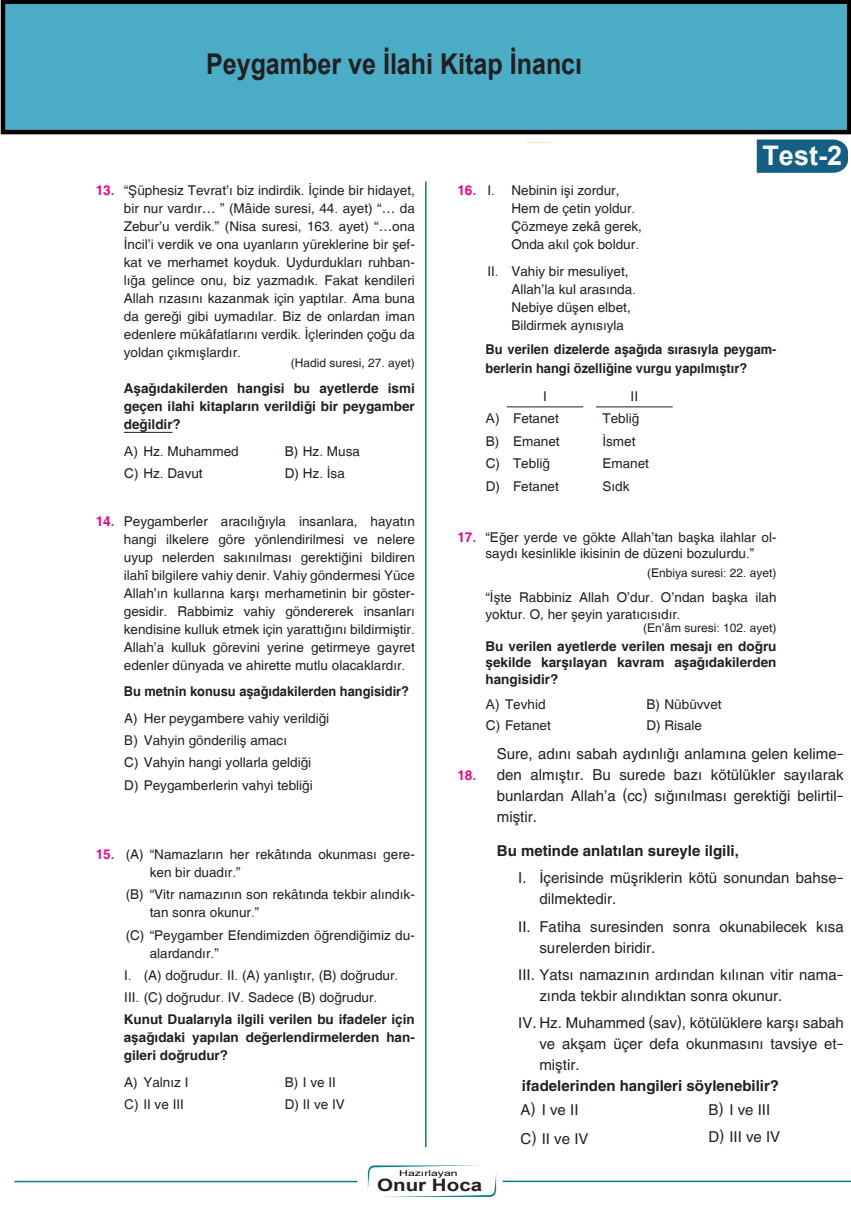
<style>
.page{position:relative;width:851px;height:1212px;background:#fff}
.page>*{position:absolute;margin:0;border:0;box-sizing:border-box;transform-origin:0 0}
.t1{font:700 28.65px "Arial";color:#231f20;scale:.87 1}
.t2{font:700 27px "Arial";color:#fff}
.t3{font:700 17.1px "Arial";color:#231f20;scale:1.21 1}
.t4{font:15px/21px "Helvetica BES";color:#231f20}
.t5{font:700 15px "Helvetica BES";color:#231f20}
.t6{font:13.5px/18px "Helveticaisler";color:#231f20}
.t7{font:700 13.5px/18px "Helveticaisler";color:#231f20;text-align:justify}
.t8{font:700 13.5px/19.5px "Helveticaisler";color:#231f20;scale:.95 1}
.t9{font:700 13.5px "Helveticaisler";color:#ed028c}
.t10{font:12px "Helveticaisler";color:#231f20}
.t11{font:8.1px "Arial";color:#000;scale:1.49 1}
.s1{font-weight:700;color:#ed028c}
.s2{font-family:"Arial"}
.s3{font-weight:700;font-size:16.5px}
</style>
<div class="page">
<hr style="left:124px;top:432px;width:48px;height:1px;background:#231f20">
<hr style="left:506px;top:406px;width:77px;height:1px;background:#231f20">
<hr style="left:596px;top:406px;width:76px;height:1px;background:#231f20">
<svg style="left:527px;top:142px;width:24px;height:1px"></svg>
<div style="left:1px;top:0;width:849px;height:134px;background:#4bacc6;border:4px solid #000"></div>
<div style="left:756px;top:140px;width:91px;height:33px;background:#136084"></div>
<svg style="left:367px;top:1165px;width:130px;height:32px"></svg>
<hr style="left:14px;top:1181px;width:343px;height:1px;background:#008080">
<hr style="left:502px;top:1180px;width:348px;height:2px;background:#008080">
<hr style="left:425px;top:182px;width:1px;height:965px;background:#008080">
<h1 class="t1" style="left:206px;top:44px;width:434px">Peygamber ve İlahi Kitap İnancı</h1>
<h2 class="t2" style="left:762px;top:137px;width:81px">Test-2</h2>
<p class="t6" style="left:124px;top:182px;width:292px;text-align:justify;text-indent:-28px"><span class="s1">13.</span> “Şüphesiz Tevrat’ı biz indirdik. İçinde bir hidayet, bir nur vardır… ” (Mâide suresi, 44. ayet) “… da Zebur’u verdik.” (Nisa suresi, 163. ayet) “…ona İncil’i verdik ve ona uyanların yüreklerine bir şef&shy;kat ve merhamet koyduk. Uydurdukları ruhban&shy;lığa gelince onu, biz yazmadık. Fakat kendileri Allah rızasını kazanmak için yaptılar. Ama buna da gereği gibi uymadılar. Biz de onlardan iman edenlere mükâfatlarını verdik. İçlerinden çoğu da yoldan çıkmışlardır.</p>
<p class="t10" style="left:291px;top:356px;width:126px">(Hadid suresi, 27. ayet)</p>
<p class="t7" style="left:124px;top:380px;width:292px">Aşağıdakilerden hangisi bu ayetlerde ismi geçen ilahi kitapların verildiği bir peygamber değildir?</p>
<p class="t6" style="left:124px;top:443px;width:116px"><span class="s2">A)</span> Hz. Muhammed</p>
<p class="t6" style="left:285px;top:443px;width:77px">B) Hz. Musa</p>
<p class="t6" style="left:124px;top:465px;width:80px">C) Hz. Davut</p>
<p class="t6" style="left:285px;top:465px;width:62px">D) Hz. İsa</p>
<p class="t6" style="left:124px;top:513px;width:292px;text-align:justify;text-indent:-28px"><span class="s1">14.</span> Peygamberler aracılığıyla insanlara, hayatın hangi ilkelere göre yönlendirilmesi ve nelere uyup nelerden sakınılması gerektiğini bildiren ilahî bilgilere vahiy denir. Vahiy göndermesi Yüce Allah’ın kullarına karşı merhametinin bir göster&shy;gesidir. Rabbimiz vahiy göndererek insanları kendisine kulluk etmek için yarattığını bildirmiştir.<br>Allah’a kulluk görevini yerine getirmeye gayret edenler dünyada ve ahirette mutlu olacaklardır.</p>
<p class="t8" style="left:124px;top:683px;width:302px">Bu metnin konusu aşağıdakilerden hangisidir?</p>
<p class="t6" style="left:124px;top:708px;width:206px;line-height:22.2px">A) Her peygambere vahiy verildiği<br><span class="s2">B)</span> Vahyin gönderiliş amacı<br>C) Vahyin hangi yollarla geldiği<br>D) Peygamberlerin vahyi tebliği</p>
<p class="t6" style="left:150px;top:846px;width:266px;text-indent:-54px"><span class="s1">15.</span> (A) “Namazların her rekâtında okunması gere&shy;ken bir duadır.”</p>
<p class="t6" style="left:150px;top:886px;width:266px;text-indent:-24px">(B) “Vitr namazının son rekâtında tekbir alındık&shy;tan sonra okunur.”</p>
<p class="t6" style="left:150px;top:926px;width:266px;text-indent:-24px">(C) “Peygamber Efendimizden öğrendiğimiz du&shy;alardandır.”</p>
<p class="t6" style="left:124px;top:964px;width:275px;line-height:22.2px">I. (A) doğrudur. II. (A) yanlıştır, (B) doğrudur.<br>III. (C) doğrudur. IV. Sadece (B) doğrudur.</p>
<p class="t7" style="left:124px;top:1011px;width:292px">Kunut Dualarıyla ilgili verilen bu ifadeler için aşağıdaki yapılan değerlendirmelerden han&shy;gileri doğrudur?</p>
<p class="t6" style="left:124px;top:1073px;width:66px">A) Yalnız I</p>
<p class="t6" style="left:285px;top:1073px;width:53px">B) I ve II</p>
<p class="t6" style="left:124px;top:1096px;width:61px"><span class="s2">C)</span> II ve III</p>
<p class="t6" style="left:285px;top:1096px;width:62px">D) II ve IV</p>
<p class="t6" style="left:511px;top:182px;width:132px;text-indent:-54px"><span class="s1">16.</span> I. Nebinin işi zordur,<br>Hem de çetin yoldur.<br>Çözmeye zekâ gerek,<br>Onda akıl çok boldur.</p>
<p class="t6" style="left:511px;top:263px;width:126px;text-indent:-24px">II. Vahiy bir mesuliyet,<br>Allah’la kul arasında.<br>Nebiye düşen elbet,<br>Bildirmek aynısıyla</p>
<p class="t8" style="left:485px;top:340px;width:308px">Bu verilen dizelerde aşağıda sırasıyla peygam&shy;berlerin hangi özelliğine vurgu yapılmıştır?</p>
<p class="t6" style="left:543px;top:387px;width:5px">I</p>
<p class="t6" style="left:630px;top:387px;width:9px">II</p>
<p class="t6" style="left:486px;top:410px;width:74px"><span class="s2">A)</span> Fetanet</p>
<p class="t6" style="left:602px;top:410px;width:38px">Tebliğ</p>
<p class="t6" style="left:486px;top:432px;width:75px">B) Emanet</p>
<p class="t6" style="left:602px;top:432px;width:35px">İsmet</p>
<p class="t6" style="left:486px;top:455px;width:65px">C) Tebliğ</p>
<p class="t6" style="left:602px;top:455px;width:48px">Emanet</p>
<p class="t6" style="left:486px;top:478px;width:74px">D) Fetanet</p>
<p class="t6" style="left:602px;top:478px;width:29px">Sıdk</p>
<p class="t6" style="left:457px;top:529px;width:320px;line-height:16.5px;text-align:center"><span class="s1">17.</span> “Eğer yerde ve gökte Allah’tan başka ilahlar ol&shy;saydı kesinlikle ikisinin de düzeni bozulurdu.”</p>
<p class="t10" style="left:647px;top:566px;width:131px">(Enbiya suresi: 22. ayet)</p>
<p class="t6" style="left:485px;top:590px;width:292px;line-height:16.5px">“İşte Rabbiniz Allah O’dur. O’ndan başka ilah yoktur. O, her şeyin yaratıcısıdır.</p>
<p class="t10" style="left:643px;top:621px;width:135px">(En’âm suresi: 102. ayet)</p>
<p class="t7" style="left:485px;top:638px;width:292px;line-height:16.5px">Bu verilen ayetlerde verilen mesajı en doğru şekilde karşıla yan kavram aşağıdakilerden hangisidir?</p>
<p class="t6" style="left:486px;top:695px;width:61px"><span class="s2">A)</span> Tevhid</p>
<p class="t6" style="left:646px;top:695px;width:77px">B) Nübüvvet</p>
<p class="t6" style="left:486px;top:716px;width:66px">C) Fetanet</p>
<p class="t6" style="left:646px;top:716px;width:57px">D) Risale</p>
<p class="t9" style="left:457px;top:767px;width:20px">18.</p>
<p class="t4" style="left:497px;top:742px;width:348px;text-align:justify;text-indent:-30px"><span class="s3">4.</span> Sure, adını sabah aydınlığı anlamına gelen kelime&shy;den almıştır. Bu surede bazı kötülükler sayılarak bunlardan Allah’a (cc) sığınılması gerektiği belirtil&shy;miştir.</p>
<p class="t5" style="left:497px;top:839px;width:243px">Bu metinde anlatılan sureyle ilgili,</p>
<p class="t4" style="left:539px;top:866px;width:306px;text-indent:-21px">I. İçerisinde müşriklerin kötü sonundan bahse&shy;dilmektedir.</p>
<p class="t4" style="left:539px;top:914px;width:306px;text-indent:-21px">II. Fatiha suresinden sonra okunabilecek kısa surelerden biridir.</p>
<p class="t4" style="left:539px;top:963px;width:306px;text-indent:-21px">III. Yatsı namazının ardından kılınan vitir nama&shy;zında tekbir alındıktan sonra okunur.</p>
<p class="t4" style="left:539px;top:1011px;width:306px;text-align:justify;text-indent:-21px">IV. Hz. Muhammed (sav), kötülüklere karşı sabah ve akşam üçer defa okunmasını tavsiye et&shy;miştir.</p>
<p class="t5" style="left:521px;top:1074px;width:259px">ifadelerinden hangileri söylenebilir?</p>
<p class="t4" style="left:520px;top:1097px;width:59px">A) I ve II</p>
<p class="t4" style="left:708px;top:1097px;width:63px">B) I ve III</p>
<p class="t4" style="left:520px;top:1127px;width:69px">C) II ve IV</p>
<p class="t4" style="left:708px;top:1125px;width:73px">D) III ve IV</p>
<p class="t11" style="left:399px;top:1168px;width:41px">Hazırlayan</p>
<p class="t3" style="left:377px;top:1173px;width:88px">Onur Hoca</p>
</div>
